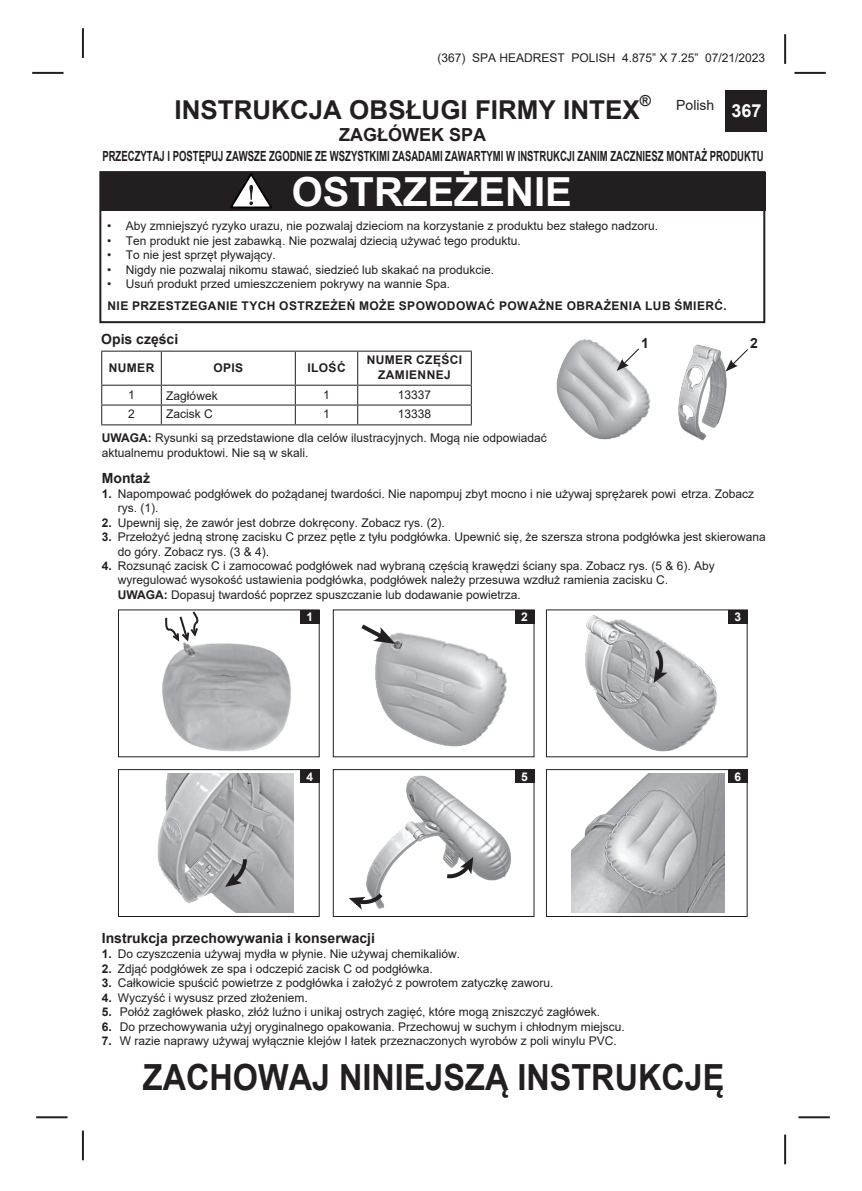
<style>
.page{position:relative;width:862px;height:1191px;background:#fff}
.page>*{position:absolute;margin:0;border:0;box-sizing:border-box;transform-origin:0 0}
.t1{font:700 40px "Arial";color:#fff}
.t2{font:700 36px "Arial";color:#231f20;scale:.9 1}
.t3{font:700 26px "Arial";color:#231f20}
.t4{font:700 18px "Arial";color:#231f20}
.t5{font:700 18px "Arial";color:#fff}
.t6{font:700 15.2px "Arial";color:#231f20}
.t7{font:700 14px "Arial";color:#231f20;scale:.68 1}
.t8{font:700 14px "Arial";color:#231f20}
.t9{font:14px "Arial";color:#231f20}
.t10{font:12px/14.4px "Arial";color:#231f20}
.t11{font:700 12px/14.4px "Arial";letter-spacing:.035em;color:#231f20;text-align:center}
.t12{font:700 12px "Arial";color:#fff}
.s1{font-weight:700}
</style>
<div class="page">
<hr style="left:32px;top:72px;width:32px;height:2px;background:#231f20">
<hr style="left:36px;top:1116px;width:32px;height:2px;background:#231f20">
<hr style="left:794px;top:72px;width:32px;height:2px;background:#231f20">
<hr style="left:798px;top:1116px;width:32px;height:2px;background:#231f20">
<hr style="left:82px;top:28px;width:2px;height:30px;background:#231f20">
<hr style="left:784px;top:34px;width:2px;height:30px;background:#231f20">
<hr style="left:82px;top:1130px;width:2px;height:30px;background:#231f20">
<hr style="left:784px;top:1134px;width:2px;height:30px;background:#231f20">
<div style="left:725px;top:91px;width:42px;height:41px;background:#231f20"></div>
<div style="left:101px;top:172px;width:664px;height:38px;background:#231f20"></div>
<div style="left:99px;top:171px;width:666px;height:152px;border:2px solid #231f20"></div>
<svg style="left:230px;top:173px;width:42px;height:35px"></svg>
<svg style="left:101px;top:352px;width:371px;height:72px"></svg>
<hr style="left:101px;top:424px;width:60px;height:1px;background:#231f20">
<hr style="left:161px;top:424px;width:134px;height:1px;background:#231f20">
<hr style="left:295px;top:424px;width:63px;height:1px;background:#231f20">
<hr style="left:358px;top:424px;width:114px;height:1px;background:#231f20">
<hr style="left:101px;top:351px;width:60px;height:1px;background:#231f20">
<hr style="left:101px;top:352px;width:1px;height:33px;background:#231f20">
<hr style="left:161px;top:351px;width:134px;height:1px;background:#231f20">
<hr style="left:161px;top:352px;width:1px;height:33px;background:#231f20">
<hr style="left:295px;top:351px;width:63px;height:1px;background:#231f20">
<hr style="left:295px;top:352px;width:1px;height:33px;background:#231f20">
<hr style="left:358px;top:351px;width:114px;height:1px;background:#231f20">
<hr style="left:357px;top:352px;width:1px;height:33px;background:#231f20">
<hr style="left:471px;top:352px;width:1px;height:33px;background:#231f20">
<hr style="left:101px;top:385px;width:60px;height:1px;background:#231f20">
<hr style="left:161px;top:385px;width:134px;height:1px;background:#231f20">
<hr style="left:295px;top:385px;width:63px;height:1px;background:#231f20">
<hr style="left:358px;top:385px;width:114px;height:1px;background:#231f20">
<img style="left:556px;top:339px;width:94px;height:101px">
<img style="left:678px;top:344px;width:49px;height:97px">
<svg style="left:616px;top:347px;width:24px;height:24px"></svg>
<svg style="left:725px;top:348px;width:23px;height:23px"></svg>
<div style="left:118px;top:769px;width:202px;height:148px;border:1px solid #231f20"></div>
<div style="left:333px;top:769px;width:201px;height:148px;border:1px solid #231f20"></div>
<div style="left:546px;top:769px;width:201px;height:148px;border:1px solid #231f20"></div>
<div style="left:300px;top:769px;width:19px;height:14px;background:#231f20"></div>
<div style="left:515px;top:769px;width:19px;height:14px;background:#231f20"></div>
<div style="left:728px;top:769px;width:19px;height:14px;background:#231f20"></div>
<img style="left:366px;top:775px;width:145px;height:114px">
<img style="left:571px;top:773px;width:153px;height:139px">
<img style="left:157px;top:777px;width:136px;height:135px">
<svg style="left:442px;top:856px;width:34px;height:61px"></svg>
<svg style="left:349px;top:889px;width:36px;height:21px"></svg>
<svg style="left:224px;top:855px;width:25px;height:34px"></svg>
<div style="left:118px;top:609px;width:202px;height:148px;border:1px solid #231f20"></div>
<div style="left:300px;top:610px;width:19px;height:13px;background:#231f20"></div>
<div style="left:515px;top:610px;width:19px;height:13px;background:#231f20"></div>
<div style="left:728px;top:610px;width:19px;height:13px;background:#231f20"></div>
<img style="left:139px;top:609px;width:176px;height:168px">
<img style="left:585px;top:615px;width:132px;height:137px">
<img style="left:375px;top:632px;width:132px;height:115px">
<svg style="left:650px;top:645px;width:15px;height:39px"></svg>
<svg style="left:361px;top:624px;width:34px;height:20px"></svg>
<svg style="left:164px;top:610px;width:36px;height:33px"></svg>
<p class="t10" style="left:437px;top:50px;width:329px">(367) SPA HEADREST POLISH 4.875” X 7.25” 07/21/2023</p>
<p class="t3" style="left:174px;top:91px;width:467px">INSTRUKCJA OBSŁUGI FIRMY INTEX</p>
<p class="t6" style="left:640px;top:90px;width:13px">®</p>
<p class="t4" style="left:339px;top:122px;width:149px">ZAGŁÓWEK SPA</p>
<p class="t9" style="left:676px;top:95px;width:40px">Polish</p>
<h3 class="t5" style="left:731px;top:98px;width:32px">367</h3>
<p class="t7" style="left:102px;top:146px;width:974px">PRZECZYTAJ I POSTĘPUJ ZAWSZE ZGODNIE ZE WSZYSTKIMI ZASADAMI ZAWARTYMI W INSTRUKCJI ZANIM ZACZNIESZ MONTAŻ PRODUKTU</p>
<p class="t1" style="left:292px;top:163px;width:282px">OSTRZEŻENIE</p>
<p class="t10" style="left:107px;top:219px;width:552px">• Aby zmniejszyć ryzyko urazu, nie pozwalaj dzieciom na korzystanie z produktu bez stałego nadzoru.</p>
<p class="t10" style="left:107px;top:233px;width:415px">• Ten produkt nie jest zabawką. Nie pozwalaj dziecią używać tego produktu.</p>
<p class="t10" style="left:107px;top:248px;width:170px">• To nie jest sprzęt pływający.</p>
<p class="t10" style="left:107px;top:262px;width:388px">• Nigdy nie pozwalaj nikomu stawać, siedzieć lub skakać na produkcie.</p>
<p class="t10" style="left:107px;top:276px;width:344px">• Usuń produkt przed umieszczeniem pokrywy na wannie Spa.</p>
<p class="t11" style="left:107px;top:299px;width:621px">NIE PRZESTZEGANIE TYCH OSTRZEŻEŃ MOŻE SPOWODOWAĆ POWAŻNE OBRAŻENIA LUB ŚMIERĆ.</p>
<p class="t8" style="left:101px;top:329px;width:79px">Opis części</p>
<p class="t11" style="left:109px;top:360px;width:47px">NUMER</p>
<p class="t11" style="left:213px;top:360px;width:31px">OPIS</p>
<p class="t11" style="left:307px;top:360px;width:40px">ILOŚĆ</p>
<p class="t11" style="left:367px;top:353px;width:97px">NUMER CZĘŚCI<br>ZAMIENNEJ</p>
<p class="t10" style="left:128px;top:387px;width:8px">1</p>
<p class="t10" style="left:166px;top:388px;width:53px">Zagłówek</p>
<p class="t10" style="left:323px;top:387px;width:8px">1</p>
<p class="t10" style="left:398px;top:387px;width:35px">13337</p>
<p class="t10" style="left:128px;top:407px;width:8px">2</p>
<p class="t10" style="left:166px;top:407px;width:48px">Zacisk C</p>
<p class="t10" style="left:323px;top:407px;width:8px">1</p>
<p class="t10" style="left:398px;top:407px;width:35px">13338</p>
<p class="t10" style="left:102px;top:430px;width:446px"><span class="s1">UWAGA:</span> Rysunki są przedstawione dla celów ilustracyjnych. Mogą nie odpowiadać aktualnemu produktowi. Nie są w skali.</p>
<p class="t8" style="left:641px;top:333px;width:9px">1</p>
<p class="t8" style="left:750px;top:333px;width:9px">2</p>
<p class="t8" style="left:102px;top:468px;width:50px">Montaż</p>
<p class="t10" style="left:118px;top:486px;width:638px;text-indent:-16px"><span class="s1">1.</span> Napompować podgłówek do pożądanej twardości. Nie napompuj zbyt mocno i nie używaj sprężarek powi etrza. Zobacz rys. (1).</p>
<p class="t10" style="left:102px;top:515px;width:344px"><span class="s1">2.</span> Upewnij się, że zawór jest dobrze dokręcony. Zobacz rys. (2).</p>
<p class="t10" style="left:118px;top:529px;width:649px;text-indent:-16px"><span class="s1">3.</span> Przełożyć jedną stronę zacisku C przez pętle z tyłu podgłówka. Upewnić się, że szersza strona podgłówka jest skierowana do góry. Zobacz rys. (3 &amp; 4).</p>
<p class="t10" style="left:118px;top:558px;width:598px;text-indent:-16px"><span class="s1">4.</span> Rozsunąć zacisk C i zamocować podgłówek nad wybraną częścią krawędzi ściany spa. Zobacz rys. (5 &amp; 6). Aby wyregulować wysokość ustawienia podgłówka, podgłówek należy przesuwa wzdłuż ramienia zacisku C.</p>
<p class="t10" style="left:118px;top:587px;width:404px"><span class="s1">UWAGA:</span> Dopasuj twardość poprzez spuszczanie lub dodawanie powietrza.</p>
<p class="t12" style="left:306px;top:608px;width:8px">1</p>
<p class="t12" style="left:521px;top:608px;width:8px">2</p>
<p class="t12" style="left:734px;top:608px;width:8px">3</p>
<p class="t12" style="left:306px;top:768px;width:8px">4</p>
<p class="t12" style="left:521px;top:768px;width:8px">5</p>
<p class="t12" style="left:734px;top:768px;width:8px">6</p>
<p class="t8" style="left:102px;top:928px;width:275px">Instrukcja przechowywania i konserwacji</p>
<p class="t10" style="left:102px;top:947px;width:360px"><span class="s1">1.</span> Do czyszczenia używaj mydła w płynie. Nie używaj chemikaliów.</p>
<p class="t10" style="left:102px;top:961px;width:332px"><span class="s1">2.</span> Zdjąć podgłówek ze spa i odczepić zacisk C od podgłówka.</p>
<p class="t10" style="left:102px;top:975px;width:453px"><span class="s1">3.</span> Całkowicie spuścić powietrze z podgłówka i założyć z powrotem zatyczkę zaworu.</p>
<p class="t10" style="left:102px;top:990px;width:208px"><span class="s1">4.</span> Wyczyść i wysusz przed złożeniem.</p>
<p class="t10" style="left:102px;top:1004px;width:500px"><span class="s1">5.</span> Połóż zagłówek płasko, złóż luźno i unikaj ostrych zagięć, które mogą zniszczyć zagłówek.</p>
<p class="t10" style="left:102px;top:1019px;width:524px"><span class="s1">6.</span> Do przechowywania użyj oryginalnego opakowania. Przechowuj w suchym i chłodnym miejscu.</p>
<p class="t10" style="left:102px;top:1033px;width:516px"><span class="s1">7.</span> W razie naprawy używaj wyłącznie klejów I łatek przeznaczonych wyrobów z poli winylu PVC.</p>
<p class="t2" style="left:143px;top:1051px;width:648px">ZACHOWAJ NINIEJSZĄ INSTRUKCJĘ</p>
</div>
